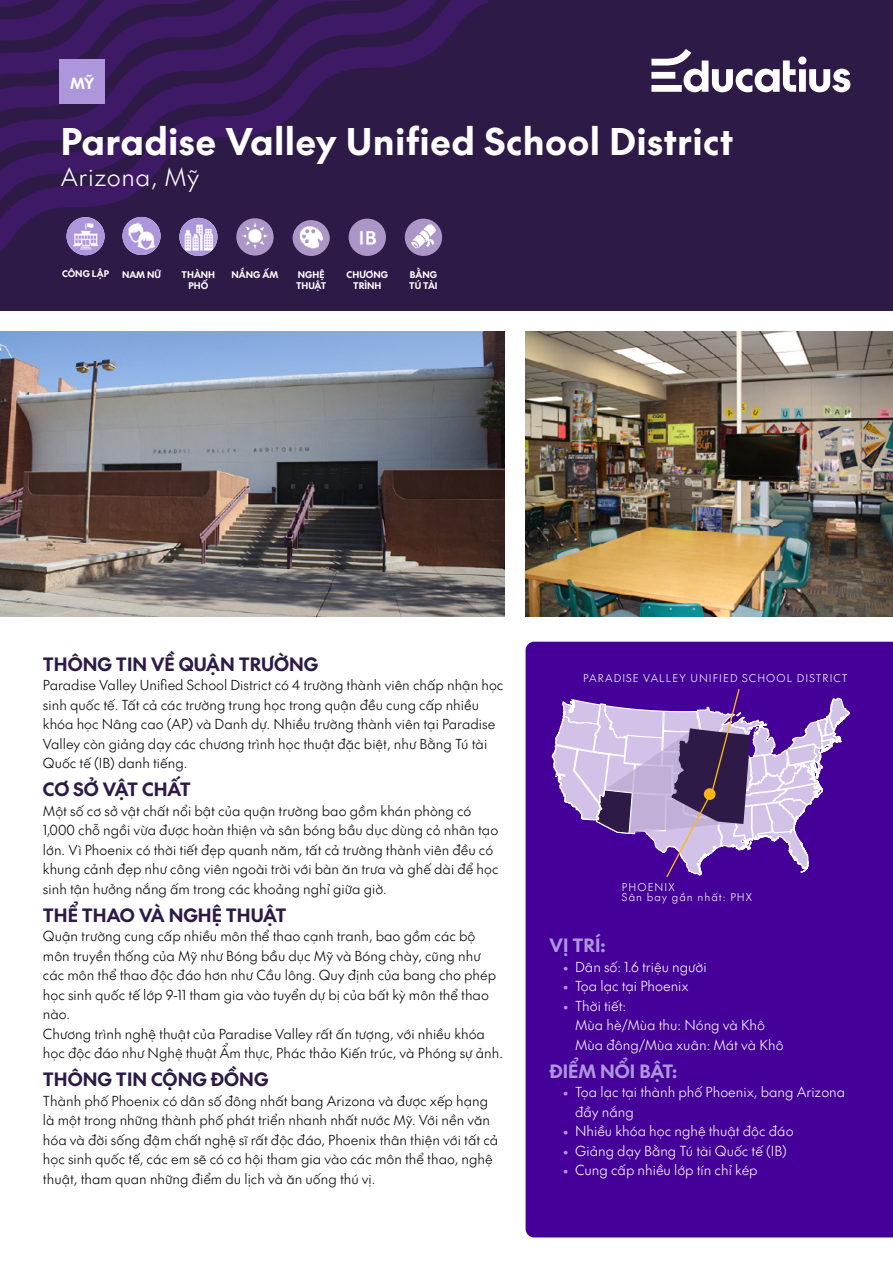
<style>
.page{position:relative;width:893px;height:1263px;background:#fff}
.page>*{position:absolute;margin:0;border:0;box-sizing:border-box;transform-origin:0 0}
.t1{font:36px "SVN The Future Bold";letter-spacing:.025em;color:#fff}
.t2{font:24px "SVN The Future Light";letter-spacing:.025em;color:#fff}
.t3{font:18px "SVN The Future Bold";color:#2e1a47}
.t4{font:18px "SVN The Future Bold";color:#ad96dc}
.t5{font:15px "SVN The Future Bold";color:#fff}
.t6{font:13.5px/19.5px "SVN The Future Light";color:#000}
.t7{font:13.5px/19.5px "SVN The Future Light";color:#fff}
.t8{font:10.5px/10.8px "SVN The Future Light";letter-spacing:.1em;color:#fff}
.t9{font:9px/10.5px "SVN The Future Bold";color:#fff;text-align:center}
.s1{font-family:"The Future";font-weight:300;color:#ad96dc}
</style>
<div class="page">
<div style="left:0;top:0;width:893px;height:310px;background:#2e1a47"></div>
<img style="left:0;top:332px;width:504px;height:285px">
<img style="left:526px;top:332px;width:367px;height:285px">
<div style="left:526px;top:642px;width:367px;height:595px;background:#409"></div>
<svg style="left:651px;top:49px;width:199px;height:43px"></svg>
<svg style="left:550px;top:687px;width:301px;height:208px;background:#7f57b0"></svg>
<svg style="left:0;top:0;width:487px;height:256px"></svg>
<img style="left:349px;top:219px;width:37px;height:37px;border-radius:19px">
<img style="left:405px;top:219px;width:37px;height:37px;border-radius:19px">
<p class="t5" style="left:70px;top:71px;width:26px">MỸ</p>
<h1 class="t1" style="left:61px;top:112px;width:674px">Paradise Valley Unified School District</h1>
<h2 class="t2" style="left:61px;top:159px;width:140px">Arizona, Mỹ</h2>
<p class="t9" style="left:62px;top:268px;width:48px">CÔNG LẬP</p>
<p class="t9" style="left:122px;top:269px;width:41px">NAM NỮ</p>
<p class="t9" style="left:182px;top:269px;width:35px">THÀNH<br>PHỐ</p>
<p class="t9" style="left:232px;top:269px;width:48px">NẮNG ẤM</p>
<p class="t9" style="left:296px;top:269px;width:32px;text-align:left">NGHỆ<br>THUẬT</p>
<p class="t9" style="left:347px;top:269px;width:43px">CHƯƠNG<br>TRÌNH</p>
<p class="t9" style="left:409px;top:269px;width:30px;text-align:left">BẰNG<br>TÚ TÀI</p>
<h3 class="t3" style="left:43px;top:649px;width:277px">THÔNG TIN VỀ QUẬN TRƯỜNG</h3>
<p class="t6" style="left:43px;top:674px;width:462px">Paradise Valley Unified School District có 4 trường thành viên chấp nhận học sinh quốc tế. Tất cả các trường trung học trong quận đều cung cấp nhiều khóa học Nâng cao (AP) và Danh dự. Nhiều trường thành viên tại Paradise Valley còn giảng dạy các chương trình học thuật đặc biệt, như Bằng Tú tài Quốc tế (IB) danh tiếng.</p>
<h3 class="t3" style="left:43px;top:775px;width:149px">CƠ SỞ VẬT CHẤT</h3>
<p class="t6" style="left:43px;top:800px;width:457px">Một số cơ sở vật chất nổi bật của quận trường bao gồm khán phòng có 1,000 chỗ ngồi vừa được hoàn thiện và sân bóng bầu dục dùng cỏ nhân tạo lớn. Vì Phoenix có thời tiết đẹp quanh năm, tất cả trường thành viên đều có khung cảnh đẹp như công viên ngoài trời với bàn ăn trưa và ghế dài để học sinh tận hưởng nắng ấm trong các khoảng nghỉ giữa giờ.</p>
<h3 class="t3" style="left:43px;top:900px;width:245px">THỂ THAO VÀ NGHỆ THUẬT</h3>
<p class="t6" style="left:43px;top:925px;width:462px">Quận trường cung cấp nhiều môn thể thao cạnh tranh, bao gồm các bộ môn truyền thống của Mỹ như Bóng bầu dục Mỹ và Bóng chày, cũng như các môn thể thao độc đáo hơn như Cầu lông. Quy định của bang cho phép học sinh quốc tế lớp 9-11 tham gia vào tuyển dự bị của bất kỳ môn thể thao nào.<br>Chương trình nghệ thuật của Paradise Valley rất ấn tượng, với nhiều khóa học độc đáo như Nghệ thuật Ẩm thực, Phác thảo Kiến trúc, và Phóng sự ảnh.</p>
<h3 class="t3" style="left:43px;top:1065px;width:227px">THÔNG TIN CỘNG ĐỒNG</h3>
<p class="t6" style="left:43px;top:1090px;width:457px">Thành phố Phoenix có dân số đông nhất bang Arizona và được xếp hạng là một trong những thành phố phát triển nhanh nhất nước Mỹ. Với nền văn hóa và đời sống đậm chất nghệ sĩ rất độc đáo, Phoenix thân thiện với tất cả học sinh quốc tế, các em sẽ có cơ hội tham gia vào các môn thể thao, nghệ thuật, tham quan những điểm du lịch và ăn uống thú vị.</p>
<p class="t8" style="left:583px;top:672px;width:266px">PARADISE VALLEY UNIFIED SCHOOL DISTRICT</p>
<p class="t8" style="left:622px;top:881px;width:132px">PHOENIX<br>Sân bay gần nhất: PHX</p>
<h3 class="t4" style="left:550px;top:931px;width:58px">VỊ TRÍ:</h3>
<p class="t7" style="left:562px;top:956px;width:146px"><span class="s1">•</span> Dân số: 1.6 triệu người</p>
<p class="t7" style="left:562px;top:975px;width:128px"><span class="s1">•</span> Tọa lạc tại Phoenix</p>
<p class="t7" style="left:575px;top:995px;width:210px;text-indent:-13px"><span class="s1">•</span> Thời tiết:<br>Mùa hè/Mùa thu: Nóng và Khô<br>Mùa đông/Mùa xuân: Mát và Khô</p>
<h3 class="t4" style="left:550px;top:1056px;width:129px">ĐIỂM NỔI BẬT:</h3>
<p class="t7" style="left:575px;top:1081px;width:272px;text-indent:-13px"><span class="s1">•</span> Tọa lạc tại thành phố Phoenix, bang Arizona đầy nắng</p>
<p class="t7" style="left:562px;top:1120px;width:233px"><span class="s1">•</span> Nhiều khóa học nghệ thuật độc đáo</p>
<p class="t7" style="left:562px;top:1140px;width:226px"><span class="s1">•</span> Giảng dạy Bằng Tú tài Quốc tế (IB)</p>
<p class="t7" style="left:562px;top:1159px;width:197px"><span class="s1">•</span> Cung cấp nhiều lớp tín chỉ kép</p>
</div>
